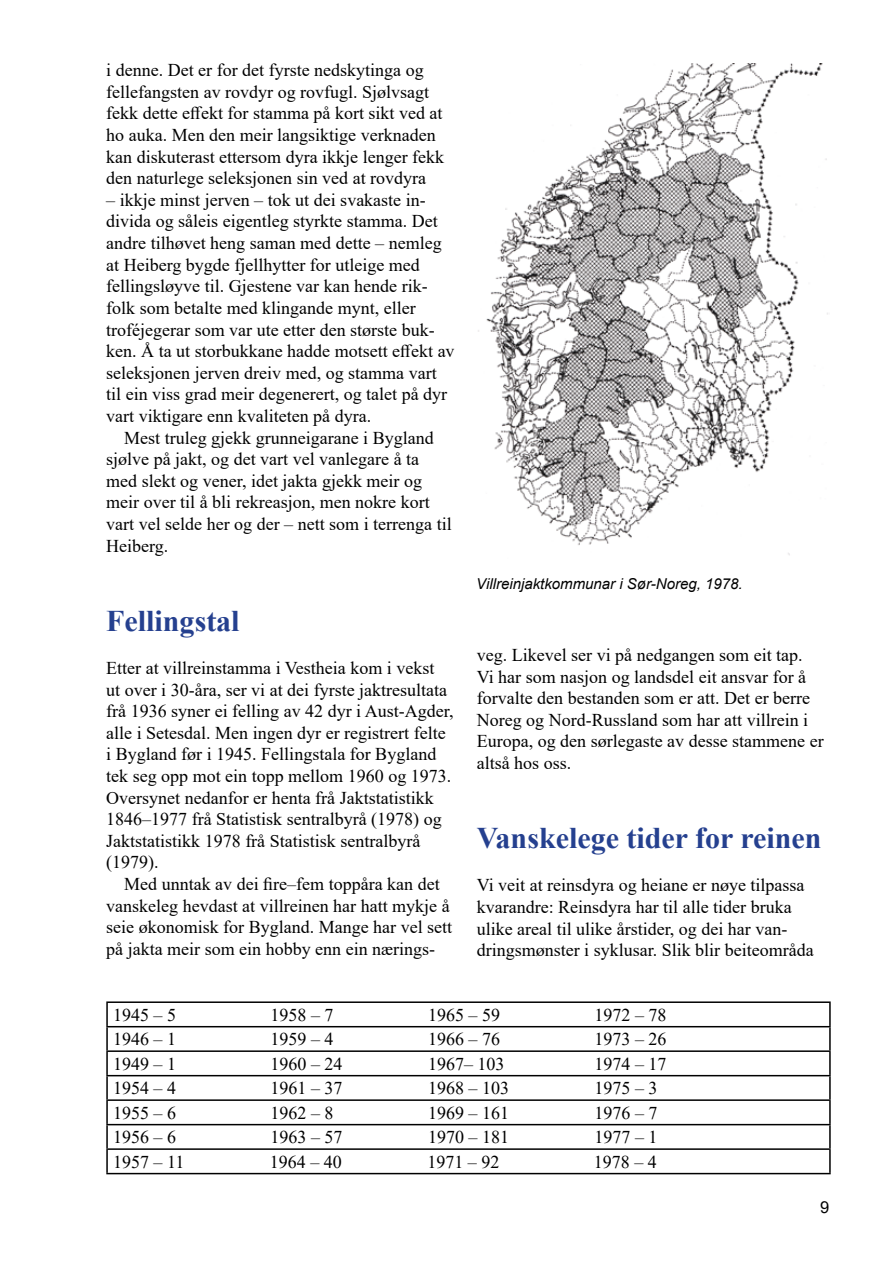
<style>
.page{position:relative;width:893px;height:1263px;background:#fff}
.page>*{position:absolute;margin:0;border:0;box-sizing:border-box;transform-origin:0 0}
.t1{font:700 30px "Times New Roman";color:#25408f}
.t2{font:18px/21.6px "Times New Roman";color:#000}
.t3{font:16.5px "Arial";color:#000}
.t4{font:italic 15px "Arial";color:#000}
</style>
<div class="page">
<hr style="left:106px;top:1001px;width:725px;height:2px;background:#000">
<hr style="left:106px;top:1003px;width:2px;height:23px;background:#000">
<hr style="left:829px;top:1003px;width:2px;height:23px;background:#000">
<hr style="left:106px;top:1026px;width:725px;height:1px;background:#000">
<hr style="left:106px;top:1027px;width:2px;height:23px;background:#000">
<hr style="left:829px;top:1027px;width:2px;height:23px;background:#000">
<hr style="left:106px;top:1050px;width:725px;height:2px;background:#000">
<hr style="left:106px;top:1052px;width:2px;height:23px;background:#000">
<hr style="left:829px;top:1052px;width:2px;height:23px;background:#000">
<hr style="left:106px;top:1075px;width:725px;height:1px;background:#000">
<hr style="left:106px;top:1076px;width:2px;height:23px;background:#000">
<hr style="left:829px;top:1076px;width:2px;height:23px;background:#000">
<hr style="left:106px;top:1099px;width:725px;height:2px;background:#000">
<hr style="left:106px;top:1101px;width:2px;height:23px;background:#000">
<hr style="left:829px;top:1101px;width:2px;height:23px;background:#000">
<hr style="left:106px;top:1124px;width:725px;height:1px;background:#000">
<hr style="left:106px;top:1125px;width:2px;height:23px;background:#000">
<hr style="left:829px;top:1125px;width:2px;height:23px;background:#000">
<hr style="left:106px;top:1148px;width:725px;height:2px;background:#000">
<hr style="left:106px;top:1150px;width:2px;height:23px;background:#000">
<hr style="left:829px;top:1150px;width:2px;height:23px;background:#000">
<hr style="left:106px;top:1173px;width:725px;height:1px;background:#000">
<img style="left:478px;top:64px;width:350px;height:491px">
<p class="t2" style="left:106px;top:59px;width:339px">i denne. Det er for det fyrste nedskytinga og fellefangsten av rovdyr og rovfugl. Sjølvsagt fekk dette effekt for stamma på kort sikt ved at ho auka. Men den meir langsiktige verknaden kan diskuterast ettersom dyra ikkje lenger fekk den naturlege seleksjonen sin ved at rovdyra</p>
<p class="t2" style="left:106px;top:188px;width:350px">– ikkje minst jerven – tok ut dei svakaste in&shy;divida og såleis eigentleg styrkte stamma. Det andre tilhøvet heng saman med dette – nemleg at Heiberg bygde fjellhytter for utleige med fellingsløyve til. Gjestene var kan hende rik&shy;folk som betalte med klingande mynt, eller troféjegerar som var ute etter den største buk&shy;ken. Å ta ut storbukkane hadde motsett effekt av seleksjonen jerven dreiv med, og stamma vart til ein viss grad meir degenerert, og talet på dyr vart viktigare enn kvaliteten på dyra.</p>
<p class="t2" style="left:106px;top:426px;width:347px;text-indent:18px">Mest truleg gjekk grunneigarane i Bygland sjølve på jakt, og det vart vel vanlegare å ta med slekt og vener, idet jakta gjekk meir og meir over til å bli rekreasjon, men nokre kort vart vel selde her og der – nett som i terrenga til Heiberg.</p>
<h1 class="t1" style="left:106px;top:599px;width:135px">Fellingstal</h1>
<p class="t2" style="left:106px;top:656px;width:349px">Etter at villreinstamma i Vestheia kom i vekst<br>ut over i 30-åra, ser vi at dei fyrste jaktresultata frå 1936 syner ei felling av 42 dyr i Aust-Agder, alle i Setesdal. Men ingen dyr er registrert felte i Bygland før i 1945. Fellingstala for Bygland tek seg opp mot ein topp mellom 1960 og 1973.<br>Oversynet nedanfor er henta frå Jaktstatistikk 1846–1977 frå Statistisk sentralbyrå (1978) og Jaktstatistikk 1978 frå Statistisk sentralbyrå (1979).</p>
<p class="t2" style="left:106px;top:872px;width:347px;text-indent:18px">Med unntak av dei fire–fem toppåra kan det vanskeleg hevdast at villreinen har hatt mykje å seie økonomisk for Bygland. Mange har vel sett på jakta meir som ein hobby enn ein nærings-</p>
<p class="t4" style="left:476px;top:574px;width:268px">Villreinjaktkommunar i Sør-Noreg, 1978.</p>
<p class="t2" style="left:477px;top:644px;width:348px">veg. Likevel ser vi på nedgangen som eit tap.<br>Vi har som nasjon og landsdel eit ansvar for å forvalte den bestanden som er att. Det er berre Noreg og Nord-Russland som har att villrein i Europa, og den sørlegaste av desse stammene er altså hos oss.</p>
<h1 class="t1" style="left:477px;top:816px;width:346px">Vanskelege tider for reinen</h1>
<p class="t2" style="left:477px;top:874px;width:338px">Vi veit at reinsdyra og heiane er nøye tilpassa kvarandre: Reinsdyra har til alle tider bruka ulike areal til ulike årstider, og dei har van&shy;dringsmønster i syklusar. Slik blir beiteområda</p>
<p class="t2" style="left:113px;top:1003px;width:64px">1945 – 5</p>
<p class="t2" style="left:271px;top:1003px;width:64px">1958 – 7</p>
<p class="t2" style="left:428px;top:1003px;width:73px">1965 – 59</p>
<p class="t2" style="left:595px;top:1003px;width:73px">1972 – 78</p>
<p class="t2" style="left:113px;top:1028px;width:64px">1946 – 1</p>
<p class="t2" style="left:271px;top:1028px;width:64px">1959 – 4</p>
<p class="t2" style="left:428px;top:1028px;width:73px">1966 – 76</p>
<p class="t2" style="left:595px;top:1028px;width:73px">1973 – 26</p>
<p class="t2" style="left:113px;top:1052px;width:64px">1949 – 1</p>
<p class="t2" style="left:271px;top:1052px;width:73px">1960 – 24</p>
<p class="t2" style="left:428px;top:1052px;width:78px">1967– 103</p>
<p class="t2" style="left:595px;top:1052px;width:73px">1974 – 17</p>
<p class="t2" style="left:113px;top:1077px;width:64px">1954 – 4</p>
<p class="t2" style="left:271px;top:1077px;width:73px">1961 – 37</p>
<p class="t2" style="left:428px;top:1077px;width:82px">1968 – 103</p>
<p class="t2" style="left:595px;top:1077px;width:64px">1975 – 3</p>
<p class="t2" style="left:113px;top:1101px;width:64px">1955 – 6</p>
<p class="t2" style="left:271px;top:1101px;width:64px">1962 – 8</p>
<p class="t2" style="left:428px;top:1101px;width:82px">1969 – 161</p>
<p class="t2" style="left:595px;top:1101px;width:64px">1976 – 7</p>
<p class="t2" style="left:113px;top:1126px;width:64px">1956 – 6</p>
<p class="t2" style="left:271px;top:1126px;width:73px">1963 – 57</p>
<p class="t2" style="left:428px;top:1126px;width:82px">1970 – 181</p>
<p class="t2" style="left:595px;top:1126px;width:64px">1977 – 1</p>
<p class="t2" style="left:113px;top:1150px;width:73px">1957 – 11</p>
<p class="t2" style="left:270px;top:1150px;width:73px">1964 – 40</p>
<p class="t2" style="left:427px;top:1150px;width:73px">1971 – 92</p>
<p class="t2" style="left:594px;top:1150px;width:64px">1978 – 4</p>
<p class="t3" style="left:820px;top:1196px;width:11px">9</p>
</div>
